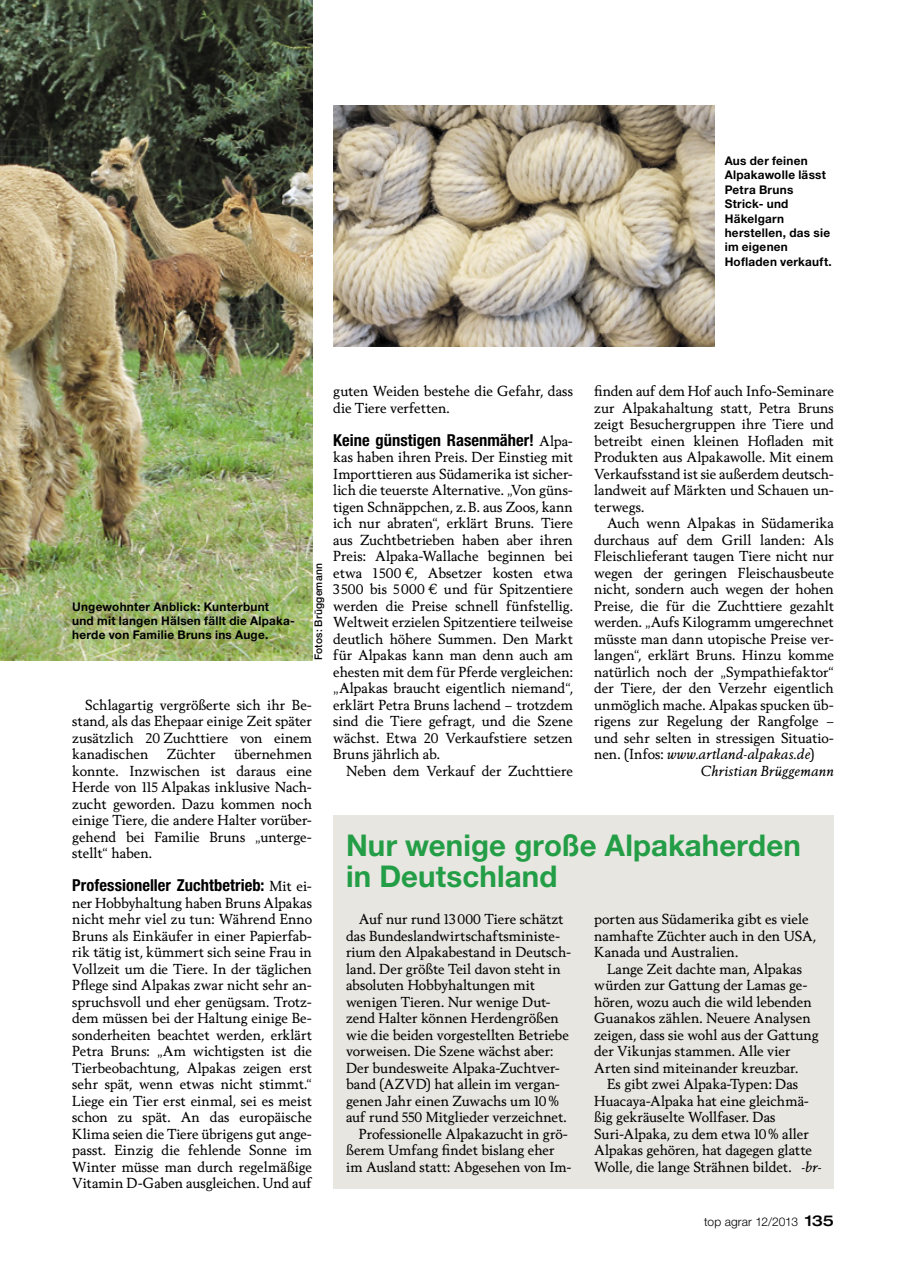
<style>
.page{position:relative;width:902px;height:1263px;background:#fff}
.page>*{position:absolute;margin:0;border:0;box-sizing:border-box;transform-origin:0 0}
.t1{font:700 30px/31.5px "Helvetica Neue LT Pro";letter-spacing:.005em;color:#239e46}
.t2{font:700 condensed 16.5px "Helvetica Neue LT Pro";letter-spacing:.005em;color:#000}
.t3{font:13.95px/16.5px "Berling Nova Text Pro";color:#000;text-align:justify}
.t4{font:italic 13.95px "Berling Nova Text Pro";letter-spacing:.01em;color:#000}
.t5{font:700 12px/14.4px "Helvetica Neue LT Pro";letter-spacing:.025em;color:#000}
.t6{font:300 12px "Helvetica Neue LT Pro";letter-spacing:.005em;color:#000}
.t7{font:500 10.5px "Helvetica Neue LT Pro";letter-spacing:.02em;color:#000}
.s1{font-family:"Berling Nova Text Pro";font-weight:400;font-stretch:normal;font-size:13.95px}
.s2{font-style:normal}
.s3{font-style:italic}
.s4{font-weight:500;font-stretch:expanded;font-size:15px}
</style>
<div class="page">
<img style="left:0;top:0;width:312px;height:660px">
<img style="left:333px;top:105px;width:381px;height:241px">
<div style="left:333px;top:815px;width:500px;height:373px;background:#e8e6e1"></div>
<p class="t5" style="left:724px;top:153px;width:109px">Aus der feinen<br>Alpakawolle lässt<br>Petra Bruns<br>Strick- und<br>Häkelgarn herstellen, das sie im eigenen<br>Hofladen verkauft.</p>
<p class="t5" style="left:72px;top:599px;width:224px">Ungewohnter Anblick: Kunterbunt<br>und mit langen Hälsen fällt die Alpaka&shy;herde von Familie Bruns ins Auge.</p>
<p class="t7" style="left:312px;top:660px;width:98px;rotate:-90deg">Fotos: Brüggemann</p>
<p class="t3" style="left:72px;top:696px;width:241px;text-indent:13px">Schlagartig vergrößerte sich ihr Be&shy;stand, als das Ehepaar einige Zeit später zusätzlich 20 Zuchttiere von einem kanadischen</p>
<p class="t3" style="left:72px;top:746px;width:241px;text-indent:162px">übernehmen konnte. Inzwischen ist daraus eine Herde von 115 Alpakas inklusive Nach&shy;zucht geworden. Dazu kommen noch einige Tiere, die andere Halter vorüber&shy;gehend bei Familie Bruns „unterge&shy;stellt“ haben.</p>
<p class="t2" style="left:72px;top:875px;width:241px">Professioneller Zuchtbetrieb: <span class="s1">Mit ei-</span></p>
<p class="t3" style="left:72px;top:894px;width:241px">ner Hobbyhaltung haben Bruns Alpakas nicht mehr viel zu tun: Während Enno Bruns als Einkäufer in einer Papierfab&shy;rik tätig ist, kümmert sich seine Frau in Vollzeit um die Tiere. In der täglichen Pflege sind Alpakas zwar nicht sehr an&shy;spruchsvoll und eher genügsam. Trotz&shy;dem müssen bei der Haltung einige Be&shy;sonderheiten beachtet werden, erklärt Petra Bruns: „Am wichtigsten ist die Tierbeobachtung, Alpakas zeigen erst sehr spät, wenn etwas nicht stimmt.“ Liege ein Tier erst einmal, sei es meist schon zu spät. An das europäische Klima seien die Tiere übrigens gut ange&shy;passt. Einzig die fehlende Sonne im Winter müsse man durch regelmäßige Vitamin D-Gaben ausgleichen. Und auf</p>
<p class="t3" style="left:167px;top:746px;width:50px">Züchter</p>
<p class="t3" style="left:333px;top:383px;width:241px">guten Weiden bestehe die Gefahr, dass die Tiere verfetten.</p>
<p class="t2" style="left:333px;top:430px;width:241px">Keine günstigen Rasenmäher! <span class="s1">Alpa-</span></p>
<p class="t3" style="left:333px;top:449px;width:241px">kas haben ihren Preis. Der Einstieg mit Importtieren aus Südamerika ist sicher&shy;lich die teuerste Alternative. „Von güns&shy;tigen Schnäppchen, z.B. aus Zoos, kann ich nur abraten“, erklärt Bruns. Tiere aus Zuchtbetrieben haben aber ihren Preis: Alpaka-Wallache beginnen bei etwa 1 500 €, Absetzer kosten etwa 3 500 bis 5000 € und für Spitzentiere werden die Preise schnell fünfstellig.<br>Weltweit erzielen Spitzentiere teilweise deutlich höhere Summen. Den Markt für Alpakas kann man denn auch am ehesten mit dem für Pferde vergleichen: „Alpakas braucht eigentlich niemand“, erklärt Petra Bruns lachend – trotzdem sind die Tiere gefragt, und die Szene wächst. Etwa 20 Verkaufstiere setzen Bruns jährlich ab.</p>
<p class="t3" style="left:346px;top:762px;width:228px">Neben dem Verkauf der Zuchttiere</p>
<p class="t3" style="left:594px;top:383px;width:241px">finden auf dem Hof auch Info-Seminare zur Alpakahaltung statt, Petra Bruns zeigt Besuchergruppen ihre Tiere und betreibt einen kleinen Hofladen mit Produkten aus Alpakawolle. Mit einem Verkaufsstand ist sie außerdem deutsch&shy;landweit auf Märkten und Schauen un&shy;terwegs.</p>
<p class="t3" style="left:607px;top:515px;width:228px">Auch wenn Alpakas in Südamerika</p>
<p class="t3" style="left:594px;top:531px;width:241px">durchaus auf dem Grill landen: Als</p>
<p class="t3" style="left:594px;top:548px;width:241px">Fleischlieferant taugen Tiere nicht nur</p>
<p class="t3" style="left:594px;top:564px;width:241px">wegen der geringen Fleischausbeute</p>
<p class="t3" style="left:594px;top:581px;width:241px">nicht, sondern auch wegen der hohen</p>
<p class="t3" style="left:594px;top:597px;width:241px">Preise, die für die Zuchttiere gezahlt</p>
<p class="t3" style="left:594px;top:614px;width:241px">werden. „Aufs Kilogramm umgerechnet</p>
<p class="t3" style="left:594px;top:630px;width:241px">müsste man dann utopische Preise ver-</p>
<p class="t3" style="left:594px;top:647px;width:241px">langen“, erklärt Bruns. Hinzu komme</p>
<p class="t3" style="left:594px;top:663px;width:241px">natürlich noch der „Sympathiefaktor“</p>
<p class="t3" style="left:594px;top:680px;width:241px">der Tiere, der den Verzehr eigentlich</p>
<p class="t3" style="left:594px;top:696px;width:241px">unmöglich mache. Alpakas spucken üb-</p>
<p class="t3" style="left:594px;top:713px;width:241px">rigens zur Regelung der Rangfolge –</p>
<p class="t3" style="left:594px;top:729px;width:241px">und sehr selten in stressigen Situatio-</p>
<p class="t4" style="left:594px;top:745px;width:222px"><span class="s2">nen. (Infos:</span> www.artland-alpakas.de<span class="s2">)</span></p>
<p class="t4" style="left:700px;top:762px;width:134px">Christian Brüggemann</p>
<h1 class="t1" style="left:346px;top:828px;width:456px">Nur wenige große Alpakaherden in Deutschland</h1>
<p class="t3" style="left:359px;top:911px;width:206px">Auf nur rund 13000 Tiere schätzt</p>
<p class="t3" style="left:346px;top:927px;width:216px">das Bundeslandwirtschaftsministe-</p>
<p class="t3" style="left:346px;top:944px;width:226px">rium den Alpakabestand in Deutsch-</p>
<p class="t3" style="left:346px;top:960px;width:216px">land. Der größte Teil davon steht in</p>
<p class="t3" style="left:346px;top:977px;width:190px">absoluten Hobbyhaltungen mit</p>
<p class="t3" style="left:346px;top:993px;width:206px">wenigen Tieren. Nur wenige Dut-</p>
<p class="t3" style="left:346px;top:1010px;width:214px">zend Halter können Herdengrößen</p>
<p class="t3" style="left:346px;top:1026px;width:224px">wie die beiden vorgestellten Betriebe</p>
<p class="t3" style="left:346px;top:1043px;width:209px">vorweisen. Die Szene wächst aber:</p>
<p class="t3" style="left:346px;top:1059px;width:215px">Der bundesweite Alpaka-Zuchtver-</p>
<p class="t3" style="left:346px;top:1076px;width:215px">band (AZVD) hat allein im vergan-</p>
<p class="t3" style="left:346px;top:1092px;width:214px">genen Jahr einen Zuwachs um 10%</p>
<p class="t3" style="left:346px;top:1109px;width:222px">auf rund 550 Mitglieder verzeichnet.</p>
<p class="t3" style="left:359px;top:1125px;width:210px">Professionelle Alpakazucht in grö-</p>
<p class="t3" style="left:346px;top:1142px;width:210px">ßerem Umfang findet bislang eher</p>
<p class="t3" style="left:346px;top:1158px;width:227px">im Ausland statt: Abgesehen von Im-</p>
<p class="t3" style="left:594px;top:911px;width:223px;text-align:left">porten aus Südamerika gibt es viele namhafte Züchter auch in den USA,<br>Kanada und Australien.</p>
<p class="t3" style="left:594px;top:960px;width:226px;text-align:left;text-indent:13px">Lange Zeit dachte man, Alpakas würden zur Gattung der Lamas ge&shy;hören, wozu auch die wild lebenden Guanakos zählen. Neuere Analysen zeigen, dass sie wohl aus der Gattung der Vikunjas stammen. Alle vier Arten sind miteinander kreuzbar.</p>
<p class="t3" style="left:594px;top:1076px;width:228px;text-align:left;text-indent:13px">Es gibt zwei Alpaka-Typen: Das Huacaya-Alpaka hat eine gleichmä&shy;ßig gekräuselte Wollfaser. Das Suri-Alpaka, zu dem etwa 10% aller Alpakas gehören, hat dagegen glatte Wolle, die lange Strähnen bildet. <span class="s3">-br-</span></p>
<p class="t6" style="left:704px;top:1214px;width:131px">top agrar 12/2013 <span class="s4">135</span></p>
</div>
